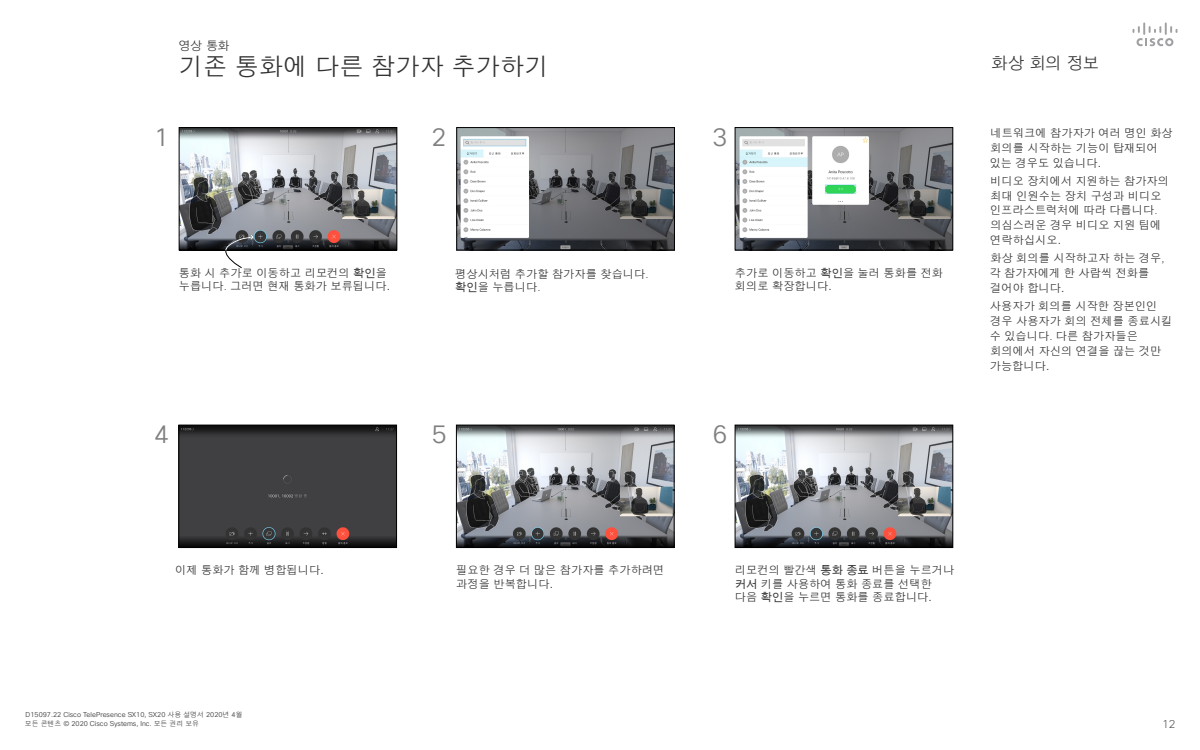
<style>
.page{position:relative;width:1200px;height:750px;background:#fff}
.page>*{position:absolute;margin:0;border:0;box-sizing:border-box;transform-origin:0 0}
.t1{font:25px "Cisco Sans KOR Light";color:#808080}
.t2{font:24.31px "Cisco Sans KOR Light";color:#333}
.t3{font:16.88px "Cisco Sans KOR Light";color:#333}
.t4{font:12.19px "Cisco Sans KOR Light";color:#333}
.t5{font:11.25px/15px "Cisco Sans KOR Light";color:#333}
.t6{font:200 11.25px "Cisco Sans";color:#3d3d3d}
.t7{font:6.88px/8.2px "Cisco Sans KOR Light";color:#3d3d3d}
.s1{font-family:"Cisco Sans KOR"}
.s2{font-family:"Cisco Sans";font-weight:200}
</style>
<div class="page">
<svg style="left:1132px;top:22px;width:46px;height:24px"></svg>
<img style="left:181px;top:129px;width:214px;height:119px">
<div style="left:179px;top:127px;width:218px;height:123px;border:1px solid #000"></div>
<img style="left:458px;top:427px;width:214px;height:119px">
<div style="left:456px;top:425px;width:218px;height:123px;border:1px solid #000"></div>
<img style="left:181px;top:427px;width:214px;height:119px">
<div style="left:179px;top:425px;width:218px;height:123px;border:1px solid #000"></div>
<img style="left:459px;top:129px;width:214px;height:119px">
<div style="left:457px;top:127px;width:218px;height:123px;border:1px solid #000"></div>
<img style="left:737px;top:129px;width:214px;height:119px">
<div style="left:735px;top:127px;width:218px;height:123px;border:1px solid #000"></div>
<img style="left:737px;top:427px;width:214px;height:119px">
<div style="left:735px;top:425px;width:218px;height:123px;border:1px solid #000"></div>
<svg style="left:218px;top:234px;width:36px;height:34px"></svg>
<p class="t4" style="left:179px;top:38px;width:52px">영상 통화</p>
<h2 class="t2" style="left:179px;top:50px;width:371px">기존 통화에 다른 참가자 추가하기</h2>
<h1 class="t1" style="left:154px;top:121px;width:17px">1</h1>
<h1 class="t1" style="left:432px;top:121px;width:16px">2</h1>
<h1 class="t1" style="left:713px;top:121px;width:16px">3</h1>
<p class="t5" style="left:179px;top:266px;width:213px;line-height:13.5px">통화 시 추가로 이동하고 리모컨의 <span class="s1">확인</span>을 누릅니다<span class="s2">.</span> 그러면 현재 통화가 보류됩니다.</p>
<p class="t5" style="left:455px;top:267px;width:195px;line-height:13.5px">평상시처럼 추가할 참가자를 찾습니다<span class="s2">. </span><span class="s1">확인</span>을 누릅니다<span class="s2">.</span></p>
<p class="t5" style="left:735px;top:266px;width:210px;line-height:13.5px">추가로 이동하고 <span class="s1">확인</span>을 눌러 통화를 전화 회의로 확장합니다.</p>
<h1 class="t1" style="left:154px;top:418px;width:16px">4</h1>
<h1 class="t1" style="left:432px;top:418px;width:16px">5</h1>
<h1 class="t1" style="left:713px;top:418px;width:16px">6</h1>
<h3 class="t3" style="left:991px;top:52px;width:110px">화상 회의 정보</h3>
<p class="t5" style="left:990px;top:125px;width:185px">네트워크에 참가자가 여러 명인 화상 회의를 시작하는 기능이 탑재되어 있는 경우도 있습니다.</p>
<p class="t5" style="left:990px;top:173px;width:181px">비디오 장치에서 지원하는 참가자의 최대 인원수는 장치 구성과 비디오 인프라스트럭처에 따라 다릅니다<span class="s2">. </span>의심스러운 경우 비디오 지원 팀에 연락하십시오.</p>
<p class="t5" style="left:990px;top:251px;width:176px">화상 회의를 시작하고자 하는 경우<span class="s2">, </span>각 참가자에게 한 사람씩 전화를 걸어야 합니다.</p>
<p class="t5" style="left:990px;top:298px;width:184px">사용자가 회의를 시작한 장본인인 경우 사용자가 회의 전체를 종료시킬 수 있습니다<span class="s2">.</span> 다른 참가자들은 회의에서 자신의 연결을 끊는 것만 가능합니다.</p>
<p class="t5" style="left:175px;top:563px;width:150px">이제 통화가 함께 병합됩니다.</p>
<p class="t7" style="left:25px;top:711px;width:219px">D15097.22 Cisco TelePresence SX10, SX20 사용 설명서 2020년 4월 모든 콘텐츠 © 2020 Cisco Systems, Inc. 모든 권리 보유</p>
<p class="t5" style="left:456px;top:564px;width:210px;line-height:13.5px">필요한 경우 더 많은 참가자를 추가하려면 과정을 반복합니다.</p>
<p class="t5" style="left:735px;top:564px;width:221px;line-height:13.5px">리모컨의 빨간색 <span class="s1">통화 종료</span> 버튼을 누르거나 <span class="s1">커서</span> 키를 사용하여 통화 종료를 선택한 다음 <span class="s1">확인</span>을 누르면 통화를 종료합니다.</p>
<p class="t6" style="left:1162px;top:716px;width:15px">12</p>
</div>
